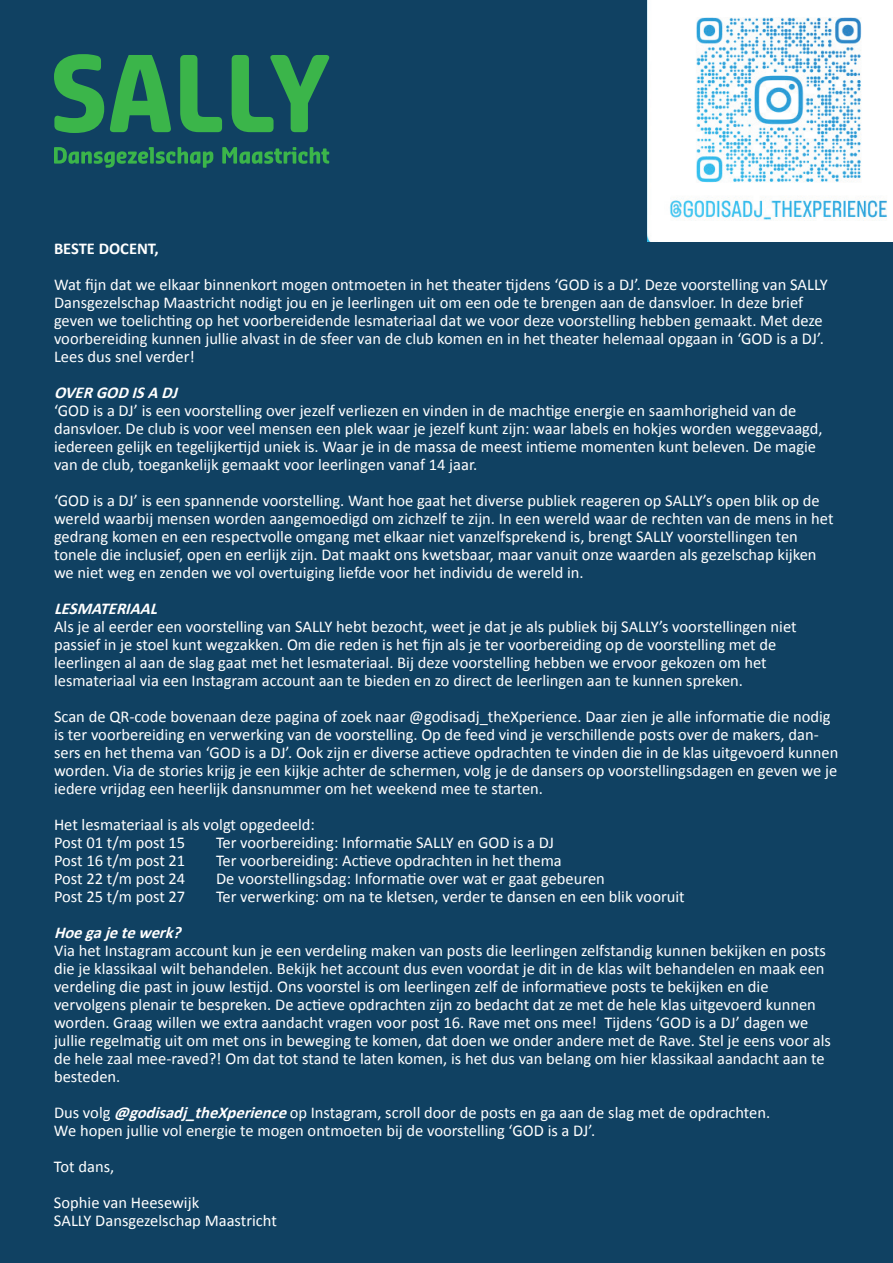
<style>
.page{position:relative;width:893px;height:1263px;background:#104162}
.page>*{position:absolute;margin:0;border:0;box-sizing:border-box;transform-origin:0 0}
.t1{font:16.5px/18px "Calibri";color:#fff}
.t2{font:italic 700 16.5px "Calibri";color:#fff}
.t3{font:700 16.5px "Calibri";color:#fff}
.s1{font-weight:700;font-style:italic}
</style>
<div class="page">
<svg style="left:54px;top:54px;width:275px;height:79px"></svg>
<svg style="left:54px;top:147px;width:275px;height:21px"></svg>
<img style="left:647px;top:0;width:246px;height:241px">
<p class="t3" style="left:54px;top:236px;width:106px">BESTE DOCENT,</p>
<p class="t1" style="left:54px;top:275px;width:775px">Wat fijn dat we elkaar binnenkort mogen ontmoeten in het theater tijdens ‘GOD is a DJ’. Deze voorstelling van SALLY Dansgezelschap Maastricht nodigt jou en je leerlingen uit om een ode te brengen aan de dansvloer. In deze brief geven we toelichting op het voorbereidende lesmateriaal dat we voor deze voorstelling hebben gemaakt. Met deze voorbereiding kunnen jullie alvast in de sfeer van de club komen en in het theater helemaal opgaan in ‘GOD is a DJ’.<br>Lees dus snel verder!</p>
<p class="t2" style="left:54px;top:380px;width:130px">OVERGODISADJ</p>
<p class="t1" style="left:54px;top:401px;width:770px">‘GOD is a DJ’ is een voorstelling over jezelf verliezen en vinden in de machtige energie en saamhorigheid van de dansvloer. De club is voor veel mensen een plek waar je jezelf kunt zijn: waar labels en hokjes worden weggevaagd, iedereen gelijk en tegelijkertijd uniek is. Waar je in de massa de meest intieme momenten kunt beleven. De magie van de club, toegankelijk gemaakt voor leerlingen vanaf 14 jaar.</p>
<p class="t1" style="left:54px;top:491px;width:781px">‘GOD is a DJ’ is een spannende voorstelling. Want hoe gaat het diverse publiek reageren op SALLY’s open blik op de wereld waarbij mensen worden aangemoedigd om zichzelf te zijn. In een wereld waar de rechten van de mens in het gedrang komen en een respectvolle omgang met elkaar niet vanzelfsprekend is, brengt SALLY voorstellingen ten tonele die inclusief, open en eerlijk zijn. Dat maakt ons kwetsbaar, maar vanuit onze waarden als gezelschap kijken we niet weg en zenden we vol overtuiging liefde voor het individu de wereld in.</p>
<p class="t2" style="left:54px;top:596px;width:110px">LESMATERIAAL</p>
<p class="t1" style="left:54px;top:617px;width:744px">Als je al eerder een voorstelling van SALLY hebt bezocht, weet je dat je als publiek bij SALLY’s voorstellingen niet passief in je stoel kunt wegzakken. Om die reden is het fijn als je ter voorbereiding op de voorstelling met de leerlingen al aan de slag gaat met het lesmateriaal. Bij deze voorstelling hebben we ervoor gekozen om het lesmateriaal via een Instagram account aan te bieden en zo direct de leerlingen aan te kunnen spreken.</p>
<p class="t1" style="left:54px;top:707px;width:786px">Scan de QR-code bovenaan deze pagina of zoek naar @godisadj_theXperience. Daar zien je alle informatie die nodig is ter voorbereiding en verwerking van de voorstelling. Op de feed vind je verschillende posts over de makers, dan&shy;sers en het thema van ‘GOD is a DJ’. Ook zijn er diverse actieve opdrachten te vinden die in de klas uitgevoerd kunnen worden. Via de stories krijg je een kijkje achter de schermen, volg je de dansers op voorstellingsdagen en geven we je iedere vrijdag een heerlijk dansnummer om het weekend mee te starten.</p>
<p class="t1" style="left:54px;top:815px;width:263px">Het lesmateriaal is als volgt opgedeeld:<br>Post 01 t/m post 15</p>
<p class="t1" style="left:216px;top:833px;width:340px">Ter voorbereiding: Informatie SALLY en GOD is a DJ</p>
<p class="t1" style="left:54px;top:851px;width:133px">Post 16 t/m post 21</p>
<p class="t1" style="left:216px;top:851px;width:347px">Ter voorbereiding: Actieve opdrachten in het thema</p>
<p class="t1" style="left:54px;top:869px;width:133px">Post 22 t/m post 24</p>
<p class="t1" style="left:216px;top:869px;width:390px">De voorstellingsdag: Informatie over wat er gaat gebeuren</p>
<p class="t1" style="left:54px;top:887px;width:133px">Post 25 t/m post 27</p>
<p class="t1" style="left:216px;top:887px;width:470px">Ter verwerking: om na te kletsen, verder te dansen en een blik vooruit</p>
<p class="t2" style="left:54px;top:920px;width:134px">Hoegajetewerk?</p>
<p class="t1" style="left:54px;top:941px;width:778px">Via het Instagram account kun je een verdeling maken van posts die leerlingen zelfstandig kunnen bekijken en posts die je klassikaal wilt behandelen. Bekijk het account dus even voordat je dit in de klas wilt behandelen en maak een verdeling die past in jouw lestijd. Ons voorstel is om leerlingen zelf de informatieve posts te bekijken en die vervolgens plenair te bespreken. De actieve opdrachten zijn zo bedacht dat ze met de hele klas uitgevoerd kunnen worden. Graag willen we extra aandacht vragen voor post 16. Rave met ons mee! Tijdens ‘GOD is a DJ’ dagen we jullie regelmatig uit om met ons in beweging te komen, dat doen we onder andere met de Rave. Stel je eens voor als de hele zaal mee-raved?! Om dat tot stand te laten komen, is het dus van belang om hier klassikaal aandacht aan te besteden.</p>
<p class="t1" style="left:54px;top:1103px;width:718px">Dus volg <span class="s1">@godisadj_theXperience</span>op Instagram, scroll door de posts en ga aan de slag met de opdrachten.<br>We hopen jullie vol energie te mogen ontmoeten bij de voorstelling ‘GOD is a DJ’.</p>
<p class="t1" style="left:54px;top:1148px;width:147px;line-height:36px">Tot dans,<br>Sophie van Heesewijk</p>
<p class="t1" style="left:54px;top:1211px;width:224px">SALLY Dansgezelschap Maastricht</p>
</div>
